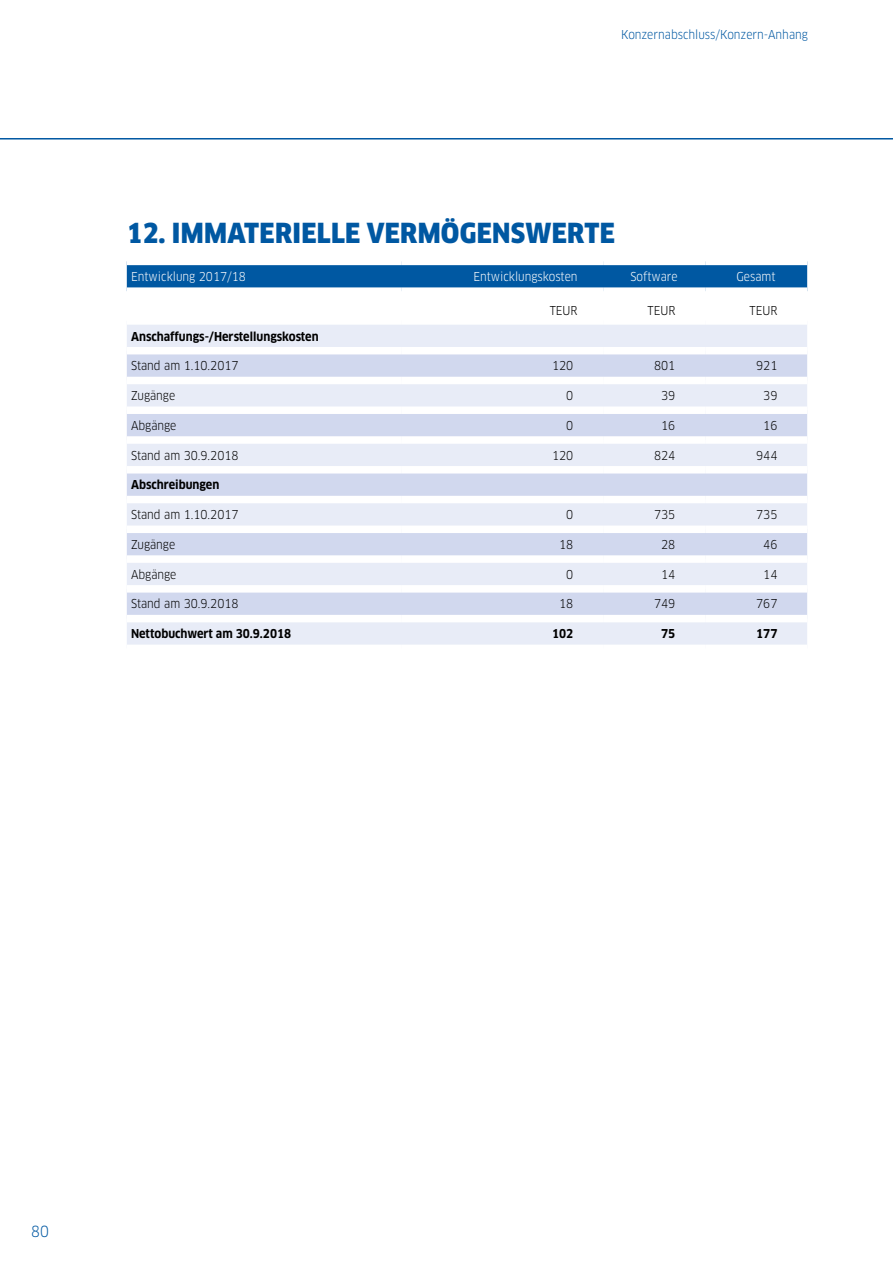
<style>
.page{position:relative;width:893px;height:1263px;background:#fff}
.page>*{position:absolute;margin:0;border:0;box-sizing:border-box;transform-origin:0 0}
.t1{font:900 condensed 27px "Clan OT";letter-spacing:.01em;color:#0058a2}
.t2{font:condensed 15px "Clan OT";color:#0058a2}
.t3{font:condensed 12px "Clan OT";color:#000}
.t4{font:700 condensed 12px "Clan OT";color:#000}
.t5{font:condensed 12px "Clan OT";color:#fff}
.t6{font:condensed 12px "Clan OT";color:#0058a2}
</style>
<div class="page">
<hr style="left:0;top:138px;width:893px;height:2px;background:#0058a2">
<div style="left:127px;top:265px;width:680px;height:22px;background:#0058a2"></div>
<div style="left:127px;top:325px;width:680px;height:320px;background:#e8ecf7"></div>
<svg style="left:127px;top:354px;width:680px;height:261px;background:#dbe1f2"></svg>
<div style="left:127px;top:347px;width:274px;height:7px;background:#fff"></div>
<div style="left:401px;top:347px;width:202px;height:7px;background:#fff"></div>
<div style="left:603px;top:347px;width:102px;height:7px;background:#fff"></div>
<div style="left:705px;top:347px;width:102px;height:7px;background:#fff"></div>
<div style="left:127px;top:377px;width:274px;height:7px;background:#fff"></div>
<div style="left:401px;top:377px;width:202px;height:7px;background:#fff"></div>
<div style="left:603px;top:377px;width:102px;height:7px;background:#fff"></div>
<div style="left:705px;top:377px;width:102px;height:7px;background:#fff"></div>
<div style="left:127px;top:406px;width:274px;height:8px;background:#fff"></div>
<div style="left:401px;top:406px;width:202px;height:8px;background:#fff"></div>
<div style="left:603px;top:406px;width:102px;height:8px;background:#fff"></div>
<div style="left:705px;top:406px;width:102px;height:8px;background:#fff"></div>
<div style="left:127px;top:436px;width:274px;height:8px;background:#fff"></div>
<div style="left:401px;top:436px;width:202px;height:8px;background:#fff"></div>
<div style="left:603px;top:436px;width:102px;height:8px;background:#fff"></div>
<div style="left:705px;top:436px;width:102px;height:8px;background:#fff"></div>
<div style="left:127px;top:466px;width:274px;height:7px;background:#fff"></div>
<div style="left:401px;top:466px;width:202px;height:7px;background:#fff"></div>
<div style="left:603px;top:466px;width:102px;height:7px;background:#fff"></div>
<div style="left:705px;top:466px;width:102px;height:7px;background:#fff"></div>
<div style="left:127px;top:496px;width:274px;height:7px;background:#fff"></div>
<div style="left:401px;top:496px;width:202px;height:7px;background:#fff"></div>
<div style="left:603px;top:496px;width:102px;height:7px;background:#fff"></div>
<div style="left:705px;top:496px;width:102px;height:7px;background:#fff"></div>
<div style="left:127px;top:525px;width:274px;height:8px;background:#fff"></div>
<div style="left:401px;top:525px;width:202px;height:8px;background:#fff"></div>
<div style="left:603px;top:525px;width:102px;height:8px;background:#fff"></div>
<div style="left:705px;top:525px;width:102px;height:8px;background:#fff"></div>
<div style="left:127px;top:555px;width:274px;height:8px;background:#fff"></div>
<div style="left:401px;top:555px;width:202px;height:8px;background:#fff"></div>
<div style="left:603px;top:555px;width:102px;height:8px;background:#fff"></div>
<div style="left:705px;top:555px;width:102px;height:8px;background:#fff"></div>
<div style="left:127px;top:585px;width:274px;height:8px;background:#fff"></div>
<div style="left:401px;top:585px;width:202px;height:8px;background:#fff"></div>
<div style="left:603px;top:585px;width:102px;height:8px;background:#fff"></div>
<div style="left:705px;top:585px;width:102px;height:8px;background:#fff"></div>
<div style="left:127px;top:615px;width:274px;height:7px;background:#fff"></div>
<div style="left:401px;top:615px;width:202px;height:7px;background:#fff"></div>
<div style="left:603px;top:615px;width:102px;height:7px;background:#fff"></div>
<div style="left:705px;top:615px;width:102px;height:7px;background:#fff"></div>
<p class="t6" style="left:621px;top:28px;width:188px">Konzernabschluss/Konzern-Anhang</p>
<h1 class="t1" style="left:127px;top:218px;width:490px">12. IMMATERIELLE VERMÖGENSWERTE</h1>
<p class="t5" style="left:131px;top:269px;width:116px">Entwicklung 2017/18</p>
<p class="t5" style="left:473px;top:269px;width:106px">Entwicklungskosten</p>
<p class="t5" style="left:631px;top:269px;width:49px">Software</p>
<p class="t5" style="left:737px;top:269px;width:41px">Gesamt</p>
<p class="t3" style="left:550px;top:303px;width:29px">TEUR</p>
<p class="t3" style="left:647px;top:303px;width:29px">TEUR</p>
<p class="t3" style="left:749px;top:303px;width:29px">TEUR</p>
<p class="t4" style="left:131px;top:329px;width:189px">Anschaffungs-/Herstellungskosten</p>
<p class="t3" style="left:131px;top:359px;width:109px">Stand am 1.10.2017</p>
<p class="t3" style="left:552px;top:359px;width:23px">120</p>
<p class="t3" style="left:654px;top:359px;width:23px">801</p>
<p class="t3" style="left:756px;top:359px;width:23px">921</p>
<p class="t3" style="left:131px;top:388px;width:46px">Zugänge</p>
<p class="t3" style="left:566px;top:388px;width:9px">0</p>
<p class="t3" style="left:661px;top:388px;width:16px">39</p>
<p class="t3" style="left:763px;top:388px;width:16px">39</p>
<p class="t3" style="left:131px;top:418px;width:47px">Abgänge</p>
<p class="t3" style="left:566px;top:418px;width:9px">0</p>
<p class="t3" style="left:661px;top:418px;width:16px">16</p>
<p class="t3" style="left:763px;top:418px;width:16px">16</p>
<p class="t3" style="left:131px;top:448px;width:109px">Stand am 30.9.2018</p>
<p class="t3" style="left:552px;top:448px;width:23px">120</p>
<p class="t3" style="left:654px;top:448px;width:23px">824</p>
<p class="t3" style="left:756px;top:448px;width:23px">944</p>
<p class="t4" style="left:131px;top:478px;width:90px">Abschreibungen</p>
<p class="t3" style="left:131px;top:508px;width:109px">Stand am 1.10.2017</p>
<p class="t3" style="left:566px;top:508px;width:9px">0</p>
<p class="t3" style="left:654px;top:508px;width:23px">735</p>
<p class="t3" style="left:756px;top:508px;width:23px">735</p>
<p class="t3" style="left:131px;top:537px;width:46px">Zugänge</p>
<p class="t3" style="left:559px;top:537px;width:16px">18</p>
<p class="t3" style="left:661px;top:537px;width:16px">28</p>
<p class="t3" style="left:763px;top:537px;width:16px">46</p>
<p class="t3" style="left:131px;top:567px;width:47px">Abgänge</p>
<p class="t3" style="left:566px;top:567px;width:9px">0</p>
<p class="t3" style="left:661px;top:567px;width:16px">14</p>
<p class="t3" style="left:763px;top:567px;width:16px">14</p>
<p class="t3" style="left:131px;top:597px;width:109px">Stand am 30.9.2018</p>
<p class="t3" style="left:559px;top:597px;width:16px">18</p>
<p class="t3" style="left:654px;top:597px;width:23px">749</p>
<p class="t3" style="left:756px;top:597px;width:23px">767</p>
<p class="t4" style="left:131px;top:627px;width:162px">Nettobuchwert am 30.9.2018</p>
<p class="t4" style="left:552px;top:627px;width:23px">102</p>
<p class="t4" style="left:661px;top:627px;width:16px">75</p>
<p class="t4" style="left:756px;top:627px;width:23px">177</p>
<p class="t2" style="left:31px;top:1222px;width:19px">80</p>
</div>
